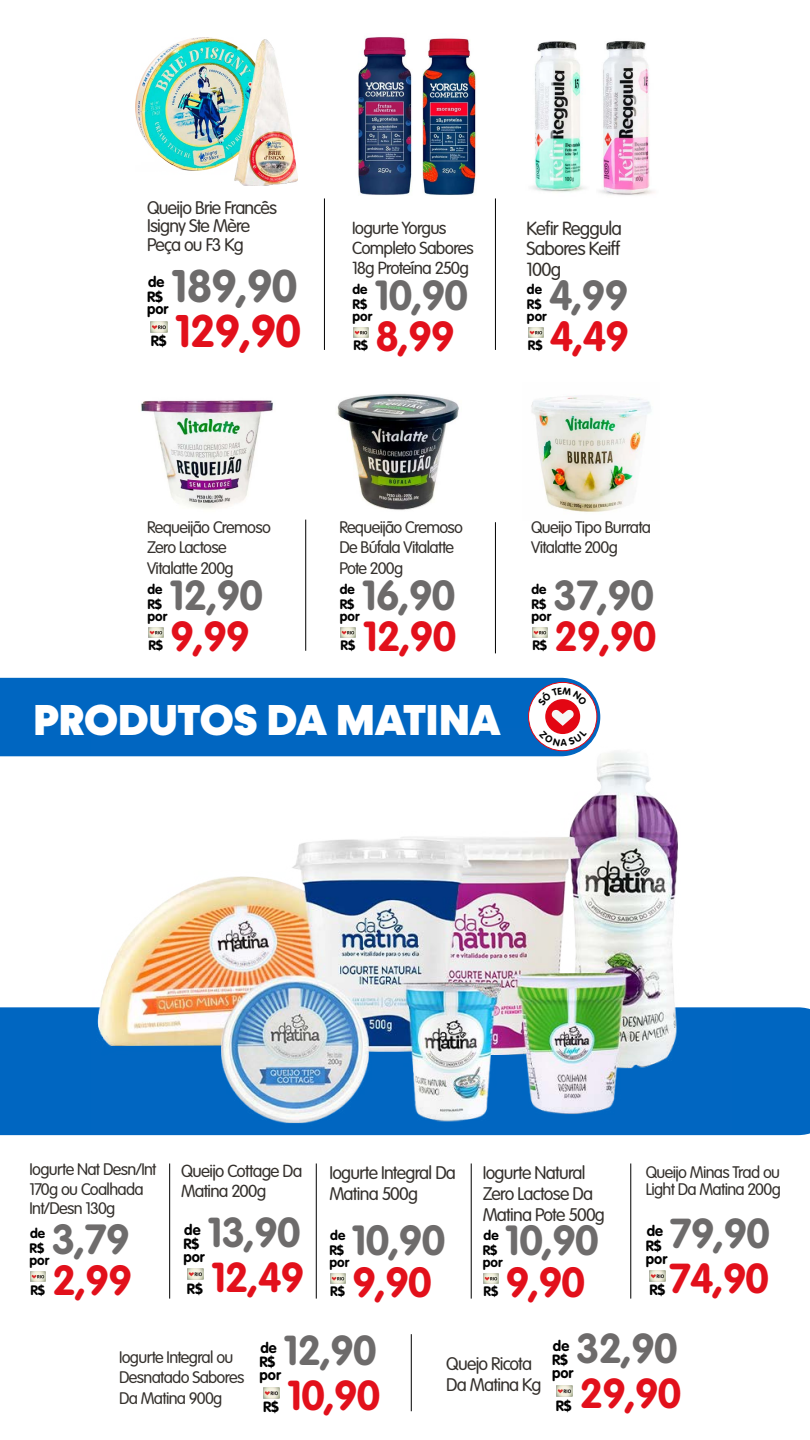
<style>
.page{position:relative;width:810px;height:1440px;background:#fff}
.page>*{position:absolute;margin:0;border:0;box-sizing:border-box;transform-origin:0 0}
.t1{font:700 45px "VAG Rounded Std";color:#e2101b}
.t2{font:700 45px "VAG Rounded Std";color:#6d6b6b}
.t3{font:900 43.5px "Konnect";letter-spacing:-.015em;color:#fff}
.t4{font:700 41.55px "VAG Rounded Std";letter-spacing:-.02em;color:#6e6c6c}
.t5{font:700 41.55px "VAG Rounded Std";color:#e2101b}
.t6{font:700 41.4px "VAG Rounded Std";letter-spacing:-.02em;color:#6d6b6b}
.t7{font:700 41.4px "VAG Rounded Std";letter-spacing:-.02em;color:#e2101b}
.t8{font:700 41.25px "VAG Rounded Std";letter-spacing:-.02em;color:#e2101b}
.t9{font:700 41.25px "VAG Rounded Std";letter-spacing:-.02em;color:#6d6b6b}
.t10{font:300 18.75px/20.2px "VAG Rounded Std";letter-spacing:-.04em;color:#34302c;text-align:justify}
.t11{font:300 18px/20.8px "VAG Rounded Std";letter-spacing:-.04em;color:#34302c}
.t12{font:300 17.25px/20.2px "VAG Rounded Std";letter-spacing:-.04em;color:#34302c}
.t13{font:300 16.5px/20.2px "VAG Rounded Std";letter-spacing:-.04em;color:#34302c}
.t14{font:700 14.7px/27.5px "VAG Rounded Std";color:#000}
.t15{font:700 13.5px "VAG Rounded Std";color:#000}
</style>
<div class="page">
<img style="left:141px;top:400px;width:132px;height:109px">
<div style="left:0;top:678px;width:600px;height:78px;background:#0066c1"></div>
<div style="left:0;top:1007px;width:810px;height:128px;background:#0066c1"></div>
<div style="left:529px;top:682px;width:68px;height:69px;background:#fff;border-radius:50%"></div>
<div style="left:528px;top:682px;width:69px;height:69px;border:1px solid #e30613;border-radius:50%"></div>
<img style="left:650px;top:1270px;width:16px;height:11px">
<img style="left:187px;top:1269px;width:16px;height:11px">
<img style="left:263px;top:1387px;width:17px;height:11px">
<img style="left:556px;top:1386px;width:16px;height:10px">
<hr style="left:169px;top:1163px;width:1px;height:136px;background:#000">
<hr style="left:316px;top:1163px;width:1px;height:136px;background:#000">
<hr style="left:471px;top:1163px;width:1px;height:136px;background:#000">
<hr style="left:630px;top:1163px;width:1px;height:136px;background:#000">
<hr style="left:411px;top:1334px;width:1px;height:77px;background:#000">
<img style="left:31px;top:1272px;width:15px;height:10px">
<img style="left:331px;top:1273px;width:14px;height:10px">
<img style="left:484px;top:1273px;width:15px;height:10px">
<img style="left:91px;top:729px;width:641px;height:406px">
<img style="left:151px;top:321px;width:16px;height:11px">
<img style="left:135px;top:38px;width:163px;height:148px">
<hr style="left:324px;top:198px;width:1px;height:152px;background:#000">
<hr style="left:305px;top:520px;width:1px;height:131px;background:#000">
<hr style="left:495px;top:198px;width:1px;height:152px;background:#000">
<hr style="left:495px;top:522px;width:1px;height:131px;background:#000">
<img style="left:528px;top:327px;width:15px;height:10px">
<img style="left:354px;top:327px;width:15px;height:10px">
<img style="left:149px;top:627px;width:15px;height:10px">
<img style="left:341px;top:627px;width:15px;height:10px">
<img style="left:533px;top:627px;width:15px;height:10px">
<img style="left:532px;top:41px;width:53px;height:151px">
<img style="left:599px;top:40px;width:55px;height:156px">
<img style="left:337px;top:394px;width:122px;height:116px">
<img style="left:531px;top:395px;width:120px;height:117px">
<img style="left:358px;top:37px;width:118px;height:158px">
<svg style="left:538px;top:687px;width:49px;height:59px"></svg>
<p class="t11" style="left:147px;top:199px;width:132px;line-height:18.8px">Queijo Brie Francês<br>Isigny Ste Mère<br>Peça ou F3 Kg</p>
<h1 class="t2" style="left:171px;top:260px;width:128px">189,90</h1>
<p class="t14" style="left:147px;top:269px;width:23px">de por</p>
<p class="t14" style="left:147px;top:283px;width:18px">R$</p>
<h1 class="t1" style="left:175px;top:305px;width:128px">129,90</h1>
<p class="t14" style="left:151px;top:328px;width:18px">R$</p>
<p class="t10" style="left:527px;top:219px;width:97px">Kefir Reggula Sabores Keiff 100g</p>
<p class="t12" style="left:352px;top:218px;width:123px">Iogurte Yorgus<br>Completo Sabores<br>18g Proteína 250g</p>
<h3 class="t6" style="left:375px;top:271px;width:95px">10,90</h3>
<h3 class="t6" style="left:549px;top:271px;width:81px">4,99</h3>
<p class="t15" style="left:352px;top:281px;width:16px">de</p>
<p class="t15" style="left:527px;top:281px;width:16px">de</p>
<p class="t15" style="left:352px;top:296px;width:16px">R$</p>
<p class="t15" style="left:527px;top:296px;width:16px">R$</p>
<p class="t15" style="left:352px;top:308px;width:21px">por</p>
<p class="t15" style="left:527px;top:308px;width:21px">por</p>
<h3 class="t7" style="left:375px;top:312px;width:81px">8,99</h3>
<h3 class="t7" style="left:550px;top:312px;width:81px">4,49</h3>
<p class="t15" style="left:353px;top:338px;width:16px">R$</p>
<p class="t15" style="left:528px;top:338px;width:16px">R$</p>
<p class="t13" style="left:147px;top:518px;width:125px">Requeijão Cremoso<br>Zero Lactose<br>Vitalatte 200g</p>
<p class="t13" style="left:339px;top:518px;width:125px">Requeijão Cremoso<br>De Búfala Vitalatte<br>Pote 200g</p>
<p class="t13" style="left:531px;top:518px;width:122px">Queijo Tipo Burrata<br>Vitalatte 200g</p>
<h3 class="t6" style="left:170px;top:571px;width:95px">12,90</h3>
<h3 class="t6" style="left:362px;top:571px;width:95px">16,90</h3>
<h3 class="t6" style="left:554px;top:571px;width:102px">37,90</h3>
<p class="t15" style="left:147px;top:581px;width:16px">de</p>
<p class="t15" style="left:340px;top:581px;width:16px">de</p>
<p class="t15" style="left:532px;top:581px;width:16px">de</p>
<p class="t15" style="left:147px;top:596px;width:16px">R$</p>
<p class="t15" style="left:340px;top:596px;width:16px">R$</p>
<p class="t15" style="left:532px;top:596px;width:16px">R$</p>
<p class="t15" style="left:147px;top:608px;width:21px">por</p>
<p class="t15" style="left:340px;top:608px;width:21px">por</p>
<p class="t15" style="left:532px;top:608px;width:21px">por</p>
<h3 class="t7" style="left:170px;top:612px;width:81px">9,99</h3>
<h3 class="t7" style="left:363px;top:612px;width:95px">12,90</h3>
<h3 class="t7" style="left:555px;top:612px;width:103px">29,90</h3>
<p class="t15" style="left:148px;top:637px;width:16px">R$</p>
<p class="t15" style="left:341px;top:637px;width:16px">R$</p>
<p class="t15" style="left:532px;top:637px;width:16px">R$</p>
<h2 class="t3" style="left:33px;top:693px;width:469px">PRODUTOS DA MATINA</h2>
<p class="t13" style="left:30px;top:1160px;width:129px;line-height:19.5px">Iogurte Nat Desn/Int<br>170g ou Coalhada<br>Int/Desn 130g</p>
<p class="t15" style="left:30px;top:1241px;width:16px">R$</p>
<p class="t12" style="left:181px;top:1161px;width:123px;line-height:20.7px">Queijo Cottage Da<br>Matina 200g</p>
<p class="t11" style="left:329px;top:1163px;width:128px">Iogurte Integral Da<br>Matina 500g</p>
<p class="t11" style="left:483px;top:1163px;width:124px">Iogurte Natural<br>Zero Lactose Da<br>Matina Pote 500g</p>
<h3 class="t9" style="left:207px;top:1208px;width:95px">13,90</h3>
<p class="t14" style="left:183px;top:1216px;width:23px">de por</p>
<h3 class="t4" style="left:52px;top:1215px;width:79px">3,79</h3>
<h3 class="t4" style="left:352px;top:1216px;width:95px">10,90</h3>
<h3 class="t4" style="left:505px;top:1216px;width:95px">10,90</h3>
<p class="t15" style="left:30px;top:1225px;width:17px">de</p>
<p class="t15" style="left:330px;top:1227px;width:17px">de</p>
<p class="t15" style="left:484px;top:1227px;width:17px">de</p>
<p class="t14" style="left:183px;top:1231px;width:18px">R$</p>
<p class="t15" style="left:329px;top:1242px;width:16px">R$</p>
<p class="t15" style="left:483px;top:1242px;width:16px">R$</p>
<p class="t15" style="left:30px;top:1253px;width:21px">por</p>
<p class="t15" style="left:329px;top:1254px;width:21px">por</p>
<p class="t15" style="left:483px;top:1254px;width:21px">por</p>
<h3 class="t8" style="left:211px;top:1253px;width:95px">12,49</h3>
<h3 class="t5" style="left:53px;top:1256px;width:81px">2,99</h3>
<h3 class="t5" style="left:352px;top:1258px;width:81px">9,90</h3>
<h3 class="t5" style="left:506px;top:1258px;width:81px">9,90</h3>
<p class="t14" style="left:187px;top:1276px;width:18px">R$</p>
<p class="t15" style="left:30px;top:1282px;width:16px">R$</p>
<p class="t15" style="left:330px;top:1283px;width:16px">R$</p>
<p class="t15" style="left:484px;top:1283px;width:16px">R$</p>
<p class="t13" style="left:646px;top:1164px;width:137px;line-height:17.2px">Queijo Minas Trad ou<br>Light Da Matina 200g</p>
<h3 class="t9" style="left:670px;top:1210px;width:101px">79,90</h3>
<p class="t14" style="left:646px;top:1218px;width:23px">de por</p>
<p class="t14" style="left:646px;top:1232px;width:18px">R$</p>
<h3 class="t8" style="left:669px;top:1255px;width:101px">74,90</h3>
<p class="t14" style="left:649px;top:1277px;width:18px">R$</p>
<h3 class="t9" style="left:576px;top:1324px;width:103px">32,90</h3>
<h3 class="t9" style="left:283px;top:1327px;width:95px">12,90</h3>
<p class="t14" style="left:552px;top:1333px;width:23px">de por</p>
<p class="t14" style="left:259px;top:1335px;width:23px">de por</p>
<p class="t14" style="left:552px;top:1347px;width:18px">R$</p>
<p class="t13" style="left:119px;top:1347px;width:127px;line-height:20.8px">Iogurte Integral ou<br>Desnatado Sabores<br>Da Matina 900g</p>
<p class="t11" style="left:446px;top:1354px;width:97px">Quejo Ricota<br>Da Matina Kg</p>
<p class="t14" style="left:259px;top:1349px;width:18px">R$</p>
<h3 class="t8" style="left:580px;top:1370px;width:103px">29,90</h3>
<h3 class="t8" style="left:287px;top:1371px;width:95px">10,90</h3>
<p class="t14" style="left:556px;top:1392px;width:18px">R$</p>
<p class="t14" style="left:263px;top:1394px;width:18px">R$</p>
</div>
